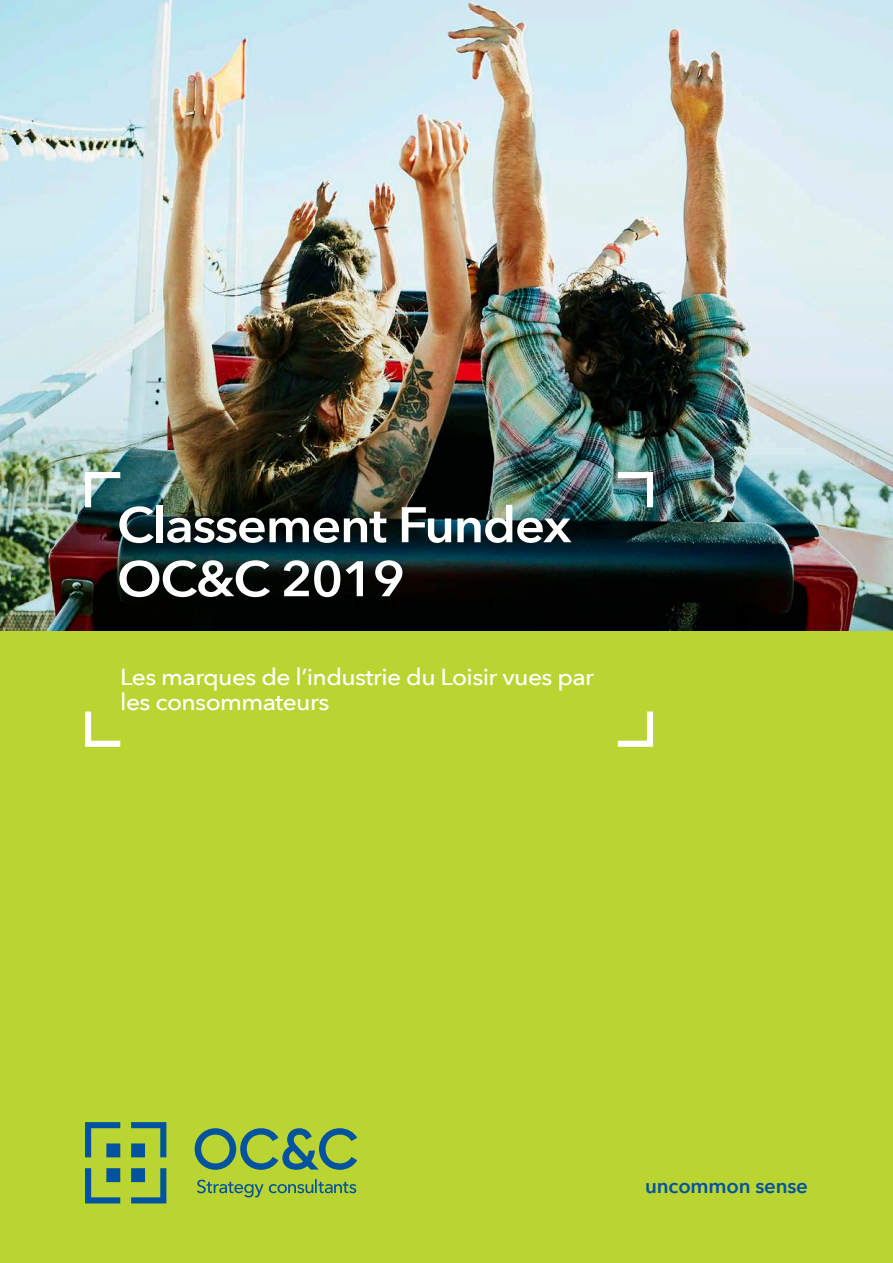
<style>
.page{position:relative;width:893px;height:1263px;background:#fff}
.page>*{position:absolute;margin:0;border:0;box-sizing:border-box;transform-origin:0 0}
.Cover_title{font:600 49.5px/54px "Avenir Next";letter-spacing:-.025em;color:#fff;scale:1.06 1}
.Cover_sub_title{font:500 23.25px/25.5px "Avenir Next";letter-spacing:-.025em;color:#fff;scale:1.06 1}
.t1{font:600 20.4px "Avenir Next";letter-spacing:-.01em;color:#0153a0}
</style>
<div class="page">
<img style="left:0;top:0;width:893px;height:631px">
<div style="left:0;top:631px;width:893px;height:632px;background:#bad432"></div>
<svg style="left:85px;top:1122px;width:272px;height:81px"></svg>
<svg style="left:85px;top:472px;width:35px;height:35px"></svg>
<svg style="left:618px;top:472px;width:35px;height:35px"></svg>
<svg style="left:85px;top:711px;width:35px;height:36px"></svg>
<svg style="left:618px;top:711px;width:35px;height:36px"></svg>
<p class="Cover_title" style="left:117px;top:497px;width:430px">Classement Fundex<br>OC&amp;C 2019</p>
<p class="Cover_sub_title" style="left:120px;top:663px;width:449px">Les marques de l’industrie du Loisir vues par les consommateurs</p>
<p class="t1" style="left:645px;top:1168px;width:164px">uncommon sense</p>
</div>
